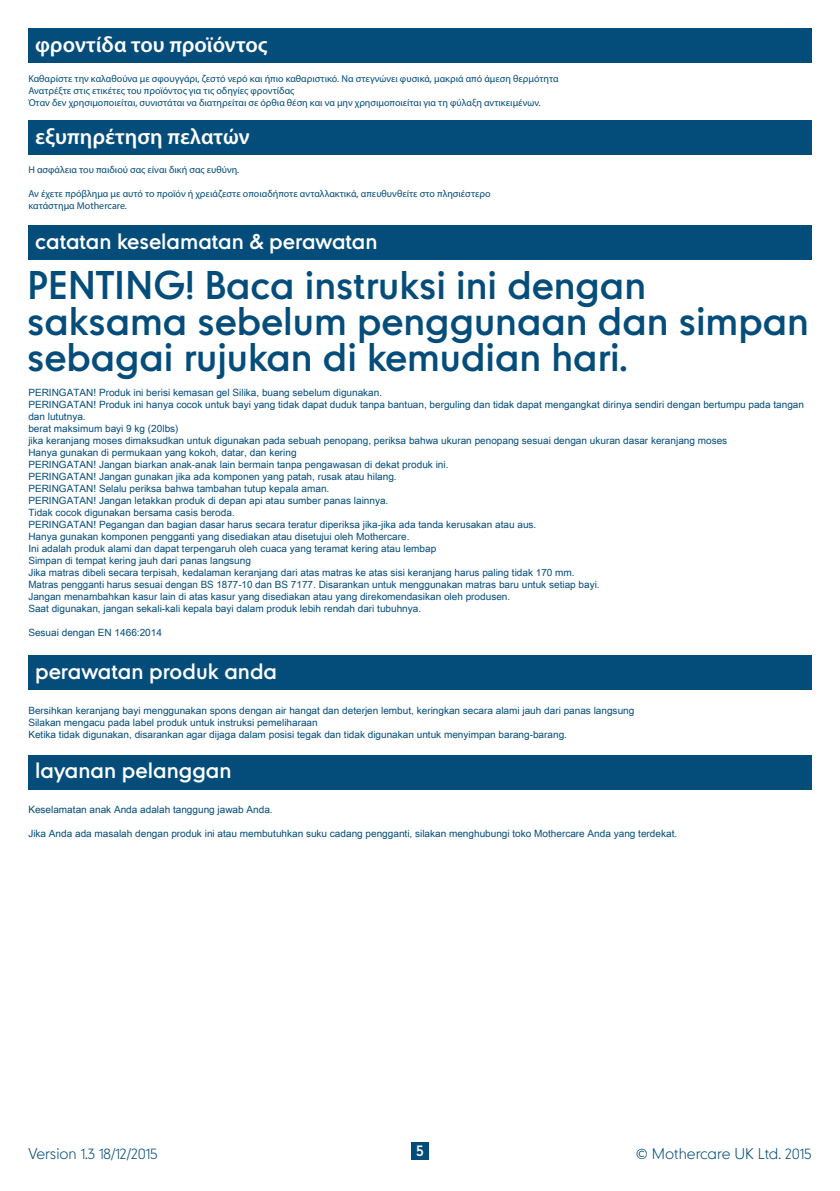
<style>
.page{position:relative;width:840px;height:1191px;background:#fff}
.page>*{position:absolute;margin:0;border:0;box-sizing:border-box;transform-origin:0 0}
.t1{font:36px/36px "Mothercare";color:#044d7b}
.t2{font:600 22px "Myriad Pro";color:#fff}
.Mothercare_box_headi{font:20px "Mothercare";color:#fff}
.Mothercare_box_headi-2{font:100 20px "Mothercare";color:#fff}
.t3{font:100 14px "Mothercare";color:#044d7b}
.t4{font:14px "Mothercare";color:#fff}
.Arial_U{font:10px/12px "Arial Unicode MS";color:#044d7b}
.Arial_U-2{font:10px "Myriad Pro";color:#044d7b}
</style>
<div class="page">
<div style="left:411px;top:1142px;width:17px;height:17px;background:#044d7b"></div>
<div style="left:28px;top:29px;width:783px;height:34px;background:#044d7b"></div>
<div style="left:28px;top:121px;width:783px;height:34px;background:#044d7b"></div>
<div style="left:28px;top:225px;width:783px;height:34px;background:#044d7b"></div>
<div style="left:28px;top:656px;width:783px;height:34px;background:#044d7b"></div>
<div style="left:28px;top:755px;width:783px;height:34px;background:#044d7b"></div>
<p class="t2" style="left:35px;top:31px;width:234px">φροντίδα του προϊόντος</p>
<p class="Arial_U-2" style="left:28px;top:72px;width:531px">Καθαρίστε την καλαθούνα με σφουγγάρι, ζεστό νερό και ήπιο καθαριστικό. Να στεγνώνει φυσικά, μακριά από άμεση θερμότητα</p>
<p class="Arial_U-2" style="left:28px;top:84px;width:267px">Ανατρέξτε στις ετικέτες του προϊόντος για τις οδηγίες φροντίδας</p>
<p class="Arial_U-2" style="left:28px;top:96px;width:513px">Όταν δεν χρησιμοποιείται, συνιστάται να διατηρείται σε όρθια θέση και να μην χρησιμοποιείται για τη φύλαξη αντικειμένων.</p>
<p class="t2" style="left:35px;top:122px;width:216px">εξυπηρέτηση πελατών</p>
<p class="Arial_U-2" style="left:28px;top:164px;width:212px">Η ασφάλεια του παιδιού σας είναι δική σας ευθύνη.</p>
<p class="Arial_U-2" style="left:28px;top:188px;width:463px">Αν έχετε πρόβλημα με αυτό το προϊόν ή χρειάζεστε οποιαδήποτε ανταλλακτικά, απευθυνθείτε στο πλησιέστερο</p>
<p class="Arial_U-2" style="left:28px;top:200px;width:100px">κατάστημα Mothercare.</p>
<p class="Mothercare_box_headi" style="left:35px;top:227px;width:344px">catatan keselamatan &amp; perawatan</p>
<p class="Mothercare_box_headi-2" style="left:35px;top:227px;width:185px">s fety &amp; car notes</p>
<p class="t1" style="left:27px;top:266px;width:783px">PENTING! Baca instruksi ini dengan saksama sebelum penggunaan dan simpan sebagai rujukan di kemudian hari.</p>
<p class="Arial_U" style="left:28px;top:386px;width:355px">PERINGATAN! Produk ini berisi kemasan gel Silika, buang sebelum digunakan.</p>
<p class="Arial_U" style="left:28px;top:398px;width:776px">PERINGATAN! Produk ini hanya cocok untuk bayi yang tidak dapat duduk tanpa bantuan, berguling dan tidak dapat mengangkat dirinya sendiri dengan bertumpu pada tangan dan lututnya.</p>
<p class="Arial_U" style="left:28px;top:422px;width:152px">berat maksimum bayi 9 kg (20lbs)</p>
<p class="Arial_U" style="left:28px;top:434px;width:700px">jika keranjang moses dimaksudkan untuk digunakan pada sebuah penopang, periksa bahwa ukuran penopang sesuai dengan ukuran dasar keranjang moses</p>
<p class="Arial_U" style="left:28px;top:446px;width:269px">Hanya gunakan di permukaan yang kokoh, datar, dan kering</p>
<p class="Arial_U" style="left:28px;top:458px;width:421px">PERINGATAN! Jangan biarkan anak-anak lain bermain tanpa pengawasan di dekat produk ini.</p>
<p class="Arial_U" style="left:28px;top:470px;width:369px">PERINGATAN! Jangan gunakan jika ada komponen yang patah, rusak atau hilang.</p>
<p class="Arial_U" style="left:28px;top:482px;width:302px">PERINGATAN! Selalu periksa bahwa tambahan tutup kepala aman.</p>
<p class="Arial_U" style="left:28px;top:494px;width:361px">PERINGATAN! Jangan letakkan produk di depan api atau sumber panas lainnya.</p>
<p class="Arial_U" style="left:28px;top:506px;width:208px">Tidak cocok digunakan bersama casis beroda.</p>
<p class="Arial_U" style="left:28px;top:518px;width:509px">PERINGATAN! Pegangan dan bagian dasar harus secara teratur diperiksa jika-jika ada tanda kerusakan atau aus.</p>
<p class="Arial_U" style="left:28px;top:530px;width:382px">Hanya gunakan komponen pengganti yang disediakan atau disetujui oleh Mothercare.</p>
<p class="Arial_U" style="left:28px;top:542px;width:409px">Ini adalah produk alami dan dapat terpengaruh oleh cuaca yang teramat kering atau lembap</p>
<p class="Arial_U" style="left:28px;top:554px;width:224px">Simpan di tempat kering jauh dari panas langsung</p>
<p class="Arial_U" style="left:28px;top:566px;width:572px">Jika matras dibeli secara terpisah, kedalaman keranjang dari atas matras ke atas sisi keranjang harus paling tidak 170 mm.<br>Matras pengganti harus sesuai dengan BS 1877-10 dan BS 7177. Disarankan untuk menggunakan matras baru untuk setiap bayi.</p>
<p class="Arial_U" style="left:28px;top:590px;width:483px">Jangan menambahkan kasur lain di atas kasur yang disediakan atau yang direkomendasikan oleh produsen.<br>Saat digunakan, jangan sekali-kali kepala bayi dalam produk lebih rendah dari tubuhnya.</p>
<p class="Arial_U" style="left:28px;top:626px;width:135px">Sesuai dengan EN 1466:2014</p>
<p class="Mothercare_box_headi" style="left:35px;top:657px;width:243px">perawatan produk anda</p>
<p class="Arial_U" style="left:28px;top:704px;width:607px">Bersihkan keranjang bayi menggunakan spons dengan air hangat dan deterjen lembut, keringkan secara alami jauh dari panas langsung</p>
<p class="Arial_U" style="left:28px;top:716px;width:291px">Silakan mengacu pada label produk untuk instruksi pemeliharaan</p>
<p class="Arial_U" style="left:28px;top:728px;width:540px">Ketika tidak digunakan, disarankan agar dijaga dalam posisi tegak dan tidak digunakan untuk menyimpan barang-barang.</p>
<p class="Mothercare_box_headi" style="left:35px;top:756px;width:198px">layanan pelanggan</p>
<p class="Arial_U" style="left:28px;top:803px;width:246px">Keselamatan anak Anda adalah tanggung jawab Anda.</p>
<p class="Arial_U" style="left:28px;top:827px;width:650px">Jika Anda ada masalah dengan produk ini atau membutuhkan suku cadang pengganti, silakan menghubungi toko Mothercare Anda yang terdekat.</p>
<h3 class="t3" style="left:28px;top:1144px;width:131px">Version 1.3 18/12/2015</h3>
<h3 class="t4" style="left:416px;top:1141px;width:8px">5</h3>
<h3 class="t3" style="left:635px;top:1144px;width:177px">© Mothercare UK Ltd. 2015</h3>
</div>
